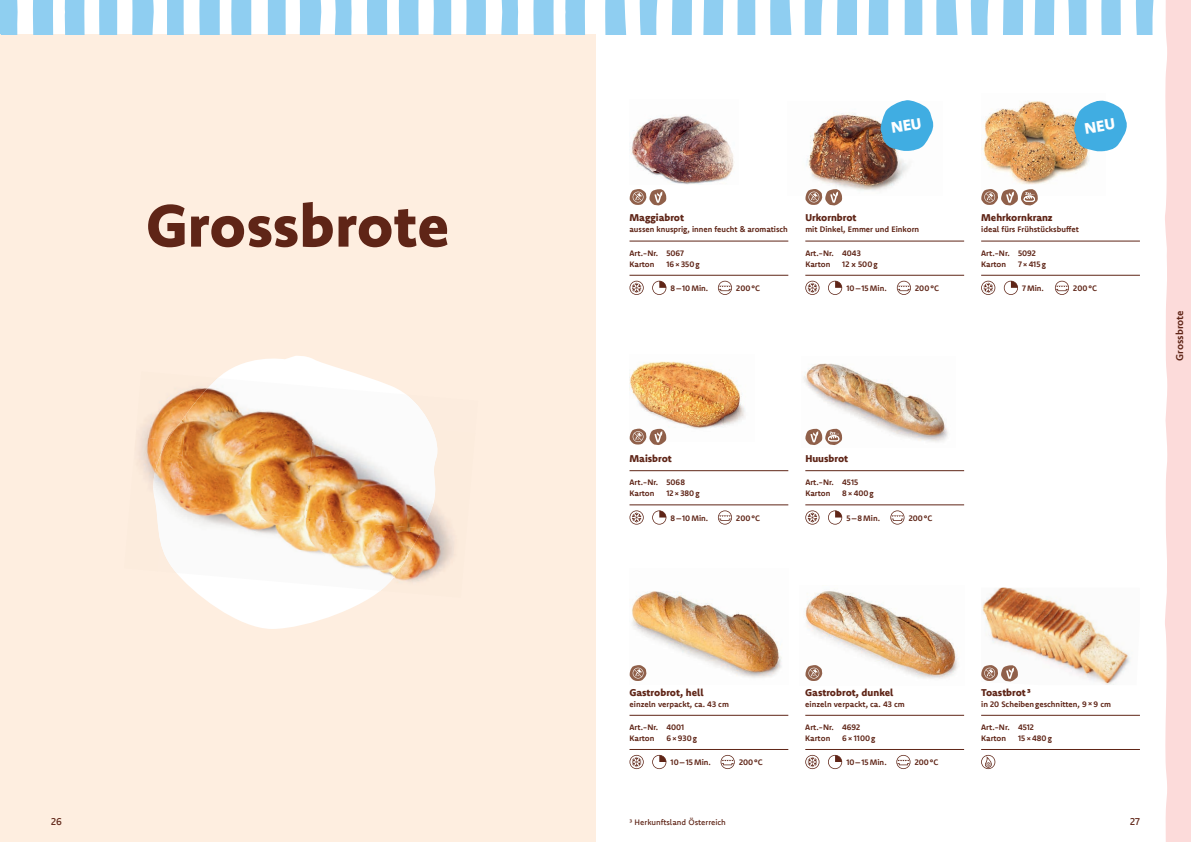
<style>
.page{position:relative;width:1191px;height:842px;background:#fff}
.page>*{position:absolute;margin:0;border:0;box-sizing:border-box;transform-origin:0 0}
.t1{font:800 60px "Komet";letter-spacing:-.005em;color:#5f2517}
.t2{font:800 10px "Komet";color:#5f2517}
.t3{font:700 10px "Komet";letter-spacing:-.005em;color:#5f2517}
.t4{font:500 10px "Komet";color:#5f2517}
.t5{font:700 8px/11px "Komet";color:#5f2517}
.t6{font:500 8px "Komet";color:#5f2517}
</style>
<div class="page">
<div style="left:0;top:34px;width:595px;height:808px;background:#feeee0"></div>
<img style="left:630px;top:115px;width:104px;height:69px">
<img style="left:806px;top:112px;width:102px;height:79px">
<img style="left:981px;top:101px;width:124px;height:95px">
<img style="left:629px;top:361px;width:116px;height:79px">
<img style="left:982px;top:588px;width:149px;height:97px">
<img style="left:631px;top:591px;width:151px;height:87px">
<img style="left:803px;top:363px;width:145px;height:79px">
<img style="left:804px;top:591px;width:154px;height:88px">
<svg style="left:195px;top:356px;width:198px;height:273px;fill:#fff"></svg>
<img style="left:141px;top:371px;width:68px;height:66px">
<img style="left:423px;top:515px;width:31px;height:65px">
<img style="left:139px;top:437px;width:10px;height:42px">
<img style="left:380px;top:591px;width:13px;height:1px">
<img style="left:178px;top:378px;width:139px;height:129px">
<img style="left:306px;top:387px;width:135px;height:141px">
<img style="left:149px;top:414px;width:37px;height:153px">
<img style="left:172px;top:507px;width:251px;height:84px">
<svg style="left:629px;top:665px;width:17px;height:16px"></svg>
<svg style="left:805px;top:665px;width:17px;height:16px"></svg>
<svg style="left:629px;top:429px;width:37px;height:16px"></svg>
<svg style="left:805px;top:429px;width:37px;height:16px"></svg>
<svg style="left:629px;top:189px;width:37px;height:16px"></svg>
<svg style="left:981px;top:189px;width:56px;height:16px"></svg>
<svg style="left:805px;top:189px;width:37px;height:16px"></svg>
<svg style="left:981px;top:665px;width:37px;height:16px"></svg>
<hr style="left:629px;top:241px;width:159px;height:1px;background:#5f2517">
<hr style="left:629px;top:275px;width:159px;height:1px;background:#5f2517">
<hr style="left:805px;top:241px;width:159px;height:1px;background:#5f2517">
<hr style="left:805px;top:275px;width:159px;height:1px;background:#5f2517">
<hr style="left:981px;top:241px;width:159px;height:1px;background:#5f2517">
<hr style="left:981px;top:275px;width:159px;height:1px;background:#5f2517">
<svg style="left:652px;top:281px;width:14px;height:14px"></svg>
<svg style="left:828px;top:281px;width:14px;height:14px"></svg>
<svg style="left:1003px;top:281px;width:15px;height:14px"></svg>
<svg style="left:718px;top:281px;width:14px;height:14px"></svg>
<svg style="left:897px;top:281px;width:14px;height:14px"></svg>
<svg style="left:1055px;top:281px;width:14px;height:14px"></svg>
<svg style="left:629px;top:281px;width:14px;height:14px"></svg>
<svg style="left:805px;top:281px;width:14px;height:14px"></svg>
<svg style="left:981px;top:281px;width:14px;height:14px"></svg>
<hr style="left:629px;top:470px;width:159px;height:1px;background:#5f2517">
<hr style="left:629px;top:505px;width:159px;height:1px;background:#5f2517">
<svg style="left:652px;top:510px;width:14px;height:15px"></svg>
<svg style="left:718px;top:510px;width:14px;height:15px"></svg>
<svg style="left:629px;top:510px;width:14px;height:15px"></svg>
<hr style="left:805px;top:470px;width:159px;height:1px;background:#5f2517">
<hr style="left:805px;top:505px;width:159px;height:1px;background:#5f2517">
<svg style="left:828px;top:510px;width:14px;height:15px"></svg>
<svg style="left:890px;top:510px;width:14px;height:15px"></svg>
<svg style="left:805px;top:510px;width:14px;height:15px"></svg>
<hr style="left:629px;top:715px;width:159px;height:1px;background:#5f2517">
<hr style="left:629px;top:749px;width:159px;height:1px;background:#5f2517">
<svg style="left:652px;top:755px;width:14px;height:14px"></svg>
<svg style="left:720px;top:755px;width:14px;height:14px"></svg>
<svg style="left:629px;top:755px;width:14px;height:14px"></svg>
<hr style="left:805px;top:715px;width:159px;height:1px;background:#5f2517">
<hr style="left:805px;top:749px;width:159px;height:1px;background:#5f2517">
<svg style="left:828px;top:755px;width:14px;height:14px"></svg>
<svg style="left:896px;top:755px;width:14px;height:14px"></svg>
<svg style="left:805px;top:755px;width:14px;height:14px"></svg>
<hr style="left:981px;top:715px;width:159px;height:1px;background:#5f2517">
<hr style="left:981px;top:749px;width:159px;height:1px;background:#5f2517">
<svg style="left:981px;top:755px;width:14px;height:14px"></svg>
<svg style="left:367px;top:0;width:21px;height:34px"></svg>
<svg style="left:335px;top:0;width:17px;height:34px"></svg>
<svg style="left:565px;top:0;width:20px;height:34px"></svg>
<svg style="left:501px;top:0;width:17px;height:34px"></svg>
<svg style="left:33px;top:0;width:21px;height:34px"></svg>
<svg style="left:466px;top:0;width:20px;height:34px"></svg>
<svg style="left:533px;top:0;width:21px;height:34px"></svg>
<svg style="left:433px;top:0;width:19px;height:34px"></svg>
<svg style="left:399px;top:0;width:20px;height:34px"></svg>
<svg style="left:132px;top:0;width:22px;height:34px"></svg>
<svg style="left:11px;top:0;width:7px;height:34px"></svg>
<svg style="left:65px;top:0;width:20px;height:34px"></svg>
<svg style="left:300px;top:0;width:22px;height:34px"></svg>
<svg style="left:99px;top:0;width:19px;height:34px"></svg>
<svg style="left:267px;top:0;width:19px;height:34px"></svg>
<svg style="left:231px;top:0;width:21px;height:34px"></svg>
<svg style="left:199px;top:0;width:21px;height:34px"></svg>
<svg style="left:167px;top:0;width:17px;height:34px"></svg>
<svg style="left:1003px;top:0;width:21px;height:34px"></svg>
<svg style="left:970px;top:0;width:19px;height:34px"></svg>
<svg style="left:1135px;top:0;width:19px;height:34px"></svg>
<svg style="left:671px;top:0;width:21px;height:34px"></svg>
<svg style="left:1101px;top:0;width:20px;height:34px"></svg>
<svg style="left:1068px;top:0;width:19px;height:34px"></svg>
<svg style="left:1034px;top:0;width:21px;height:34px"></svg>
<svg style="left:770px;top:0;width:22px;height:34px"></svg>
<svg style="left:605px;top:0;width:22px;height:34px"></svg>
<svg style="left:639px;top:0;width:19px;height:34px"></svg>
<svg style="left:703px;top:0;width:21px;height:34px"></svg>
<svg style="left:936px;top:0;width:22px;height:34px"></svg>
<svg style="left:737px;top:0;width:19px;height:34px"></svg>
<svg style="left:904px;top:0;width:19px;height:34px"></svg>
<svg style="left:868px;top:0;width:21px;height:34px"></svg>
<svg style="left:836px;top:0;width:21px;height:34px"></svg>
<svg style="left:804px;top:0;width:19px;height:34px"></svg>
<div style="left:0;top:0;width:11px;height:34px;background:#8fcff0"></div>
<div style="left:1165px;top:0;width:26px;height:842px;background:#fcdbda"></div>
<svg style="left:880px;top:100px;width:54px;height:51px"></svg>
<svg style="left:1074px;top:100px;width:53px;height:51px"></svg>
<h1 class="t1" style="left:146px;top:187px;width:305px">Grossbrote</h1>
<p class="t2" style="left:629px;top:211px;width:56px">Maggiabrot</p>
<p class="t5" style="left:629px;top:224px;width:160px">aussen knusprig, innen feucht &amp; aromatisch</p>
<p class="t2" style="left:805px;top:211px;width:53px">Urkornbrot</p>
<p class="t5" style="left:805px;top:224px;width:115px">mit Dinkel, Emmer und Einkorn</p>
<p class="t2" style="left:981px;top:211px;width:73px">Mehrkornkranz</p>
<p class="t5" style="left:981px;top:224px;width:99px">ideal fürs Frühstücksbuffet</p>
<p class="t5" style="left:629px;top:247px;width:56px">Art.-Nr. 5067<br>Karton</p>
<p class="t5" style="left:666px;top:258px;width:35px">16 × 350 g</p>
<p class="t5" style="left:805px;top:247px;width:57px">Art.-Nr. 4043<br>Karton</p>
<p class="t5" style="left:842px;top:258px;width:37px">12 x 500 g</p>
<p class="t5" style="left:981px;top:247px;width:56px">Art.-Nr. 5092<br>Karton</p>
<p class="t5" style="left:1018px;top:258px;width:29px">7 × 415 g</p>
<p class="t5" style="left:670px;top:282px;width:39px">8 – 10 Min.</p>
<p class="t5" style="left:736px;top:282px;width:25px">200 °C</p>
<p class="t5" style="left:846px;top:282px;width:42px">10 – 15 Min.</p>
<p class="t5" style="left:915px;top:282px;width:25px">200 °C</p>
<p class="t5" style="left:1022px;top:282px;width:23px">7 Min.</p>
<p class="t5" style="left:1073px;top:282px;width:25px">200 °C</p>
<p class="t2" style="left:629px;top:452px;width:44px">Maisbrot</p>
<p class="t5" style="left:629px;top:477px;width:57px">Art.-Nr. 5068<br>Karton</p>
<p class="t5" style="left:666px;top:488px;width:35px">12 × 380 g</p>
<p class="t5" style="left:670px;top:512px;width:39px">8 – 10 Min.</p>
<p class="t5" style="left:736px;top:512px;width:25px">200 °C</p>
<p class="t2" style="left:805px;top:452px;width:44px">Huusbrot</p>
<p class="t5" style="left:805px;top:477px;width:55px">Art.-Nr. 4515<br>Karton</p>
<p class="t5" style="left:842px;top:488px;width:33px">8 × 400 g</p>
<p class="t5" style="left:846px;top:512px;width:35px">5 – 8 Min.</p>
<p class="t5" style="left:908px;top:512px;width:25px">200 °C</p>
<p class="t3" style="left:1173px;top:361px;width:52px;rotate:-90deg">Grossbrote</p>
<p class="t2" style="left:629px;top:686px;width:76px">Gastrobrot, hell</p>
<p class="t5" style="left:629px;top:698px;width:101px">einzeln verpackt, ca. 43 cm</p>
<p class="t5" style="left:629px;top:721px;width:56px">Art.-Nr. 4001<br>Karton</p>
<p class="t5" style="left:666px;top:732px;width:32px">6 × 930 g</p>
<p class="t5" style="left:670px;top:756px;width:42px">10 – 15 Min.</p>
<p class="t5" style="left:739px;top:756px;width:25px">200 °C</p>
<p class="t2" style="left:805px;top:686px;width:90px">Gastrobrot, dunkel</p>
<p class="t5" style="left:805px;top:698px;width:101px">einzeln verpackt, ca. 43 cm</p>
<p class="t5" style="left:805px;top:721px;width:56px">Art.-Nr. 4692<br>Karton</p>
<p class="t5" style="left:842px;top:732px;width:35px">6 × 1100 g</p>
<p class="t5" style="left:846px;top:756px;width:42px">10 – 15 Min.</p>
<p class="t5" style="left:914px;top:756px;width:25px">200 °C</p>
<p class="t2" style="left:981px;top:686px;width:51px">Toastbrot 3</p>
<p class="t5" style="left:981px;top:698px;width:131px">in 20 Scheiben geschnitten, 9 × 9 cm</p>
<p class="t5" style="left:981px;top:721px;width:54px">Art.-Nr. 4512<br>Karton</p>
<p class="t5" style="left:1018px;top:732px;width:35px">15 × 480 g</p>
<p class="t4" style="left:51px;top:815px;width:12px">26</p>
<p class="t6" style="left:629px;top:817px;width:98px">3 Herkunftsland Österreich</p>
<p class="t4" style="left:1130px;top:815px;width:11px">27</p>
</div>
